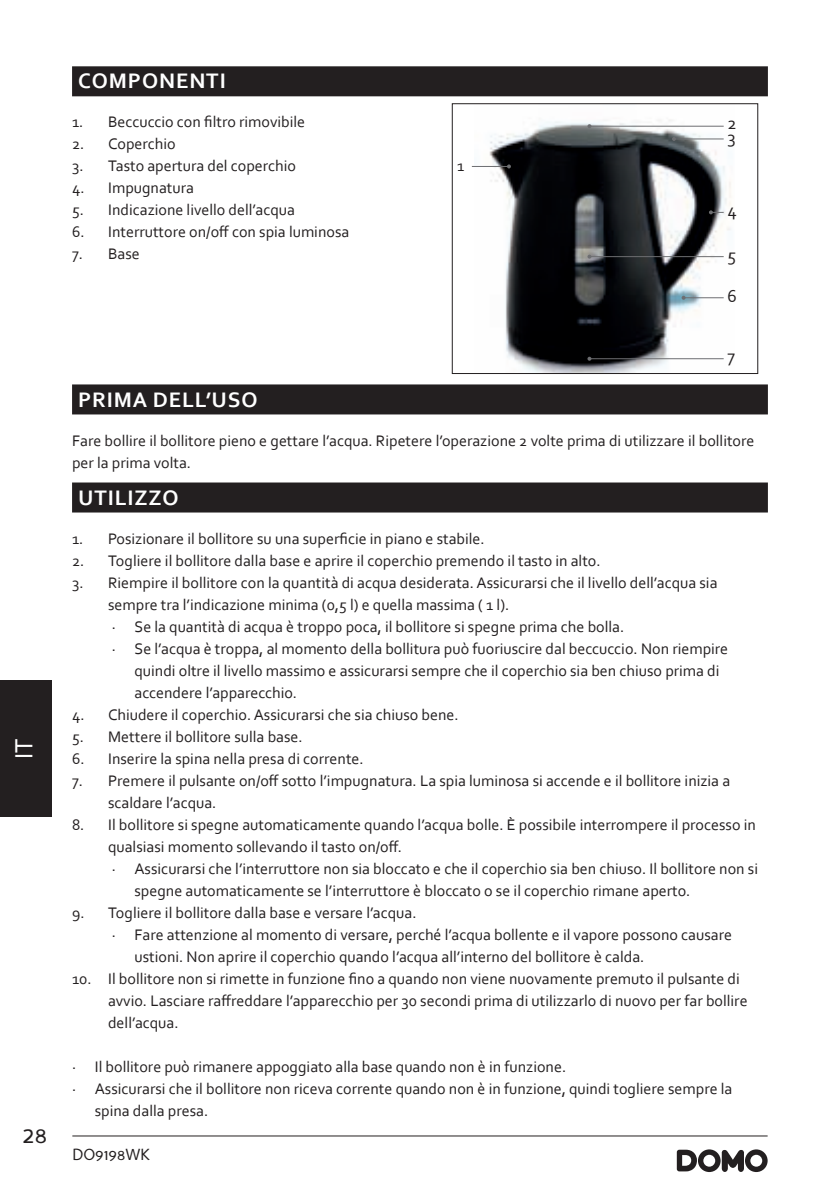
<style>
.page{position:relative;width:840px;height:1191px;background:#fff}
.page>*{position:absolute;margin:0;border:0;box-sizing:border-box;transform-origin:0 0}
.t1{font:26px "Corbel";color:#fff}
.t2{font:24px "Perspective Sans";color:#231f20}
.t3{font:700 22px "Corbel";letter-spacing:.04em;color:#fff}
.t4{font:18px/14.2px "Corbel";color:#231f20}
.t5{font:16px/22px "Corbel";color:#231f20}
.t6{font:16px "Perspective Sans";color:#231f20}
</style>
<div class="page">
<hr style="left:72px;top:1135px;width:695px;height:1px;background:#231f20">
<svg style="left:676px;top:1149px;width:91px;height:23px"></svg>
<div style="left:0;top:680px;width:51px;height:136px;background:#231f20"></div>
<div style="left:72px;top:66px;width:695px;height:30px;background:#231f20"></div>
<div style="left:72px;top:384px;width:695px;height:30px;background:#231f20"></div>
<div style="left:72px;top:482px;width:695px;height:30px;background:#231f20"></div>
<img style="left:489px;top:120px;width:242px;height:252px">
<div style="left:451px;top:103px;width:306px;height:271px;border:1px solid #231f20"></div>
<hr style="left:589px;top:126px;width:134px;height:1px;background:#6d6e71">
<svg style="left:587px;top:124px;width:4px;height:4px"></svg>
<hr style="left:673px;top:138px;width:50px;height:1px;background:#6d6e71">
<svg style="left:671px;top:137px;width:4px;height:4px"></svg>
<svg style="left:708px;top:210px;width:15px;height:4px"></svg>
<hr style="left:589px;top:256px;width:134px;height:1px;background:#6d6e71">
<svg style="left:587px;top:255px;width:4px;height:4px"></svg>
<hr style="left:683px;top:297px;width:40px;height:1px;background:#6d6e71">
<svg style="left:681px;top:296px;width:4px;height:4px"></svg>
<hr style="left:589px;top:358px;width:134px;height:1px;background:#6d6e71">
<svg style="left:587px;top:357px;width:4px;height:4px"></svg>
<hr style="left:471px;top:166px;width:37px;height:1px;background:#6d6e71">
<svg style="left:506px;top:164px;width:4px;height:4px"></svg>
<h1 class="t1" style="left:11px;top:759px;width:22px;rotate:-90deg">IT</h1>
<h2 class="t2" style="left:22px;top:1124px;width:26px">28</h2>
<h3 class="t3" style="left:78px;top:71px;width:149px">COMPONENTI</h3>
<p class="t5" style="left:72px;top:112px;width:234px">1. Beccuccio con filtro rimovibile</p>
<p class="t5" style="left:72px;top:134px;width:105px">2. Coperchio</p>
<p class="t5" style="left:72px;top:156px;width:225px">3. Tasto apertura del coperchio</p>
<p class="t5" style="left:72px;top:178px;width:123px">4. Impugnatura</p>
<p class="t5" style="left:72px;top:200px;width:224px">5. Indicazione livello dell’acqua</p>
<p class="t5" style="left:72px;top:222px;width:278px">6. Interruttore on/off con spia luminosa</p>
<p class="t5" style="left:72px;top:244px;width:69px">7. Base</p>
<p class="t5" style="left:457px;top:155px;width:9px">1</p>
<p class="t4" style="left:727px;top:117px;width:11px">2<br>3</p>
<p class="t4" style="left:727px;top:203px;width:11px">4</p>
<p class="t4" style="left:727px;top:249px;width:10px">5</p>
<p class="t4" style="left:727px;top:290px;width:11px">6</p>
<p class="t4" style="left:727px;top:349px;width:9px">7</p>
<h3 class="t3" style="left:78px;top:389px;width:181px">PRIMA DELL’USO</h3>
<p class="t5" style="left:72px;top:429px;width:683px">Fare bollire il bollitore pieno e gettare l’acqua. Ripetere l’operazione 2 volte prima di utilizzare il bollitore per la prima volta.</p>
<h3 class="t3" style="left:78px;top:487px;width:102px">UTILIZZO</h3>
<p class="t5" style="left:72px;top:528px;width:414px">1. Posizionare il bollitore su una superficie in piano e stabile.</p>
<p class="t5" style="left:72px;top:550px;width:530px">2. Togliere il bollitore dalla base e aprire il coperchio premendo il tasto in alto.</p>
<p class="t5" style="left:72px;top:572px;width:646px">3. Riempire il bollitore con la quantità di acqua desiderata. Assicurarsi che il livello dell’acqua sia</p>
<p class="t5" style="left:108px;top:593px;width:402px">sempre tra l’indicazione minima (0,5 l) e quella massima ( 1 l).</p>
<p class="t5" style="left:112px;top:616px;width:513px">· Se la quantità di acqua è troppo poca, il bollitore si spegne prima che bolla.</p>
<p class="t5" style="left:112px;top:638px;width:617px">· Se l’acqua è troppa, al momento della bollitura può fuoriuscire dal beccuccio. Non riempire</p>
<p class="t5" style="left:134px;top:659px;width:586px">quindi oltre il livello massimo e assicurarsi sempre che il coperchio sia ben chiuso prima di</p>
<p class="t5" style="left:134px;top:682px;width:164px">accendere l’apparecchio.</p>
<p class="t5" style="left:72px;top:704px;width:388px">4. Chiudere il coperchio. Assicurarsi che sia chiuso bene.</p>
<p class="t5" style="left:72px;top:726px;width:232px">5. Mettere il bollitore sulla base.</p>
<p class="t5" style="left:72px;top:748px;width:293px">6. Inserire la spina nella presa di corrente.</p>
<p class="t5" style="left:108px;top:770px;width:623px;text-indent:-36px">7. Premere il pulsante on/off sotto l’impugnatura. La spia luminosa si accende e il bollitore inizia a scaldare l’acqua.</p>
<p class="t5" style="left:72px;top:814px;width:685px">8. Il bollitore si spegne automaticamente quando l’acqua bolle. È possibile interrompere il processo in</p>
<p class="t5" style="left:108px;top:835px;width:295px">qualsiasi momento sollevando il tasto on/off.</p>
<p class="t5" style="left:112px;top:858px;width:647px">· Assicurarsi che l’interruttore non sia bloccato e che il coperchio sia ben chiuso. Il bollitore non si</p>
<p class="t5" style="left:134px;top:880px;width:557px">spegne automaticamente se l’interruttore è bloccato o se il coperchio rimane aperto.</p>
<p class="t5" style="left:72px;top:902px;width:346px">9. Togliere il bollitore dalla base e versare l’acqua.</p>
<p class="t5" style="left:112px;top:924px;width:621px">· Fare attenzione al momento di versare, perché l’acqua bollente e il vapore possono causare</p>
<p class="t5" style="left:134px;top:945px;width:511px">ustioni. Non aprire il coperchio quando l’acqua all’interno del bollitore è calda.</p>
<p class="t5" style="left:108px;top:968px;width:640px;text-indent:-36px">10. Il bollitore non si rimette in funzione fino a quando non viene nuovamente premuto il pulsante di avvio. Lasciare raffreddare l’apparecchio per 30 secondi prima di utilizzarlo di nuovo per far bollire dell’acqua.</p>
<p class="t5" style="left:72px;top:1056px;width:495px">· Il bollitore può rimanere appoggiato alla base quando non è in funzione.</p>
<p class="t5" style="left:72px;top:1078px;width:661px">· Assicurarsi che il bollitore non riceva corrente quando non è in funzione, quindi togliere sempre la</p>
<p class="t5" style="left:95px;top:1100px;width:115px">spina dalla presa.</p>
<p class="t6" style="left:72px;top:1148px;width:79px">DO9198WK</p>
</div>
